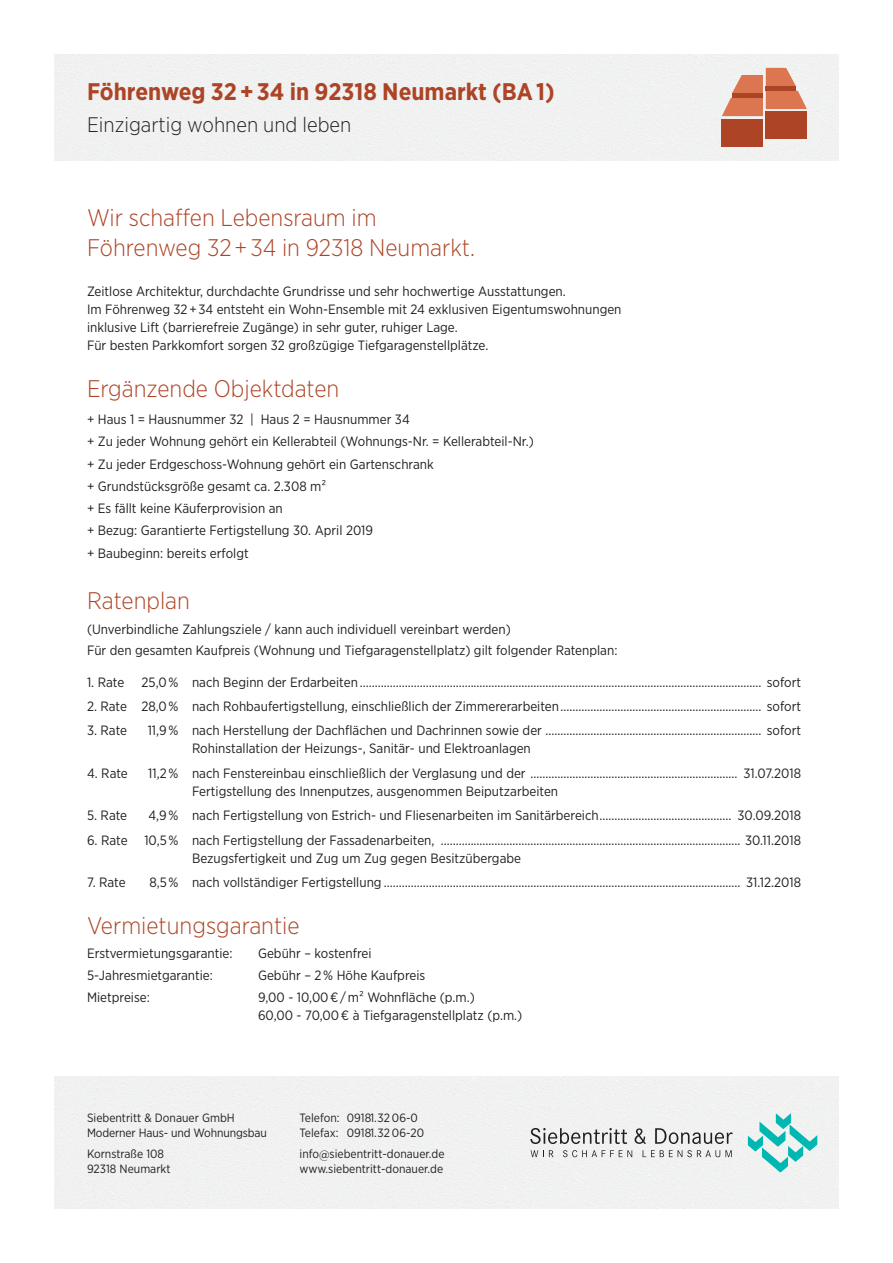
<style>
.page{position:relative;width:893px;height:1263px;background:#fff}
.page>*{position:absolute;margin:0;border:0;box-sizing:border-box;transform-origin:0 0}
.t1{font:300 24px/30px "Gotham Narrow";color:#ad4426}
.t2{font:700 24px "Gotham Narrow";color:#ad4426}
.t3{font:300 21px "Gotham Narrow";color:#231f20}
.t4{font:13.5px/18px "Gotham Narrow";color:#231f20}
.t5{font:12px/15px "Gotham Narrow";color:#231f20}
</style>
<div class="page">
<div style="left:54px;top:54px;width:785px;height:106px;background:#f0f1f1"></div>
<svg style="left:748px;top:1113px;width:69px;height:59px"></svg>
<svg style="left:530px;top:1128px;width:97px;height:16px"></svg>
<svg style="left:635px;top:1128px;width:11px;height:16px"></svg>
<svg style="left:655px;top:1128px;width:78px;height:16px"></svg>
<svg style="left:531px;top:1150px;width:22px;height:7px"></svg>
<svg style="left:563px;top:1150px;width:69px;height:7px"></svg>
<svg style="left:643px;top:1150px;width:89px;height:7px"></svg>
<div style="left:722px;top:119px;width:41px;height:27px;background:#ad4426"></div>
<div style="left:766px;top:111px;width:41px;height:28px;background:#ad4426"></div>
<svg style="left:722px;top:68px;width:85px;height:48px"></svg>
<div style="left:766px;top:86px;width:30px;height:5px;background:#ad4426"></div>
<h1 class="t2" style="left:87px;top:76px;width:469px">Föhrenweg 32 + 34 in 92318 Neumarkt (BA 1)</h1>
<h2 class="t3" style="left:87px;top:111px;width:266px">Einzigartig wohnen und leben</h2>
<h1 class="t1" style="left:87px;top:202px;width:389px">Wir schaffen Lebensraum im<br>Föhrenweg 32 + 34 in 92318 Neumarkt.</h1>
<p class="t4" style="left:87px;top:282px;width:536px">Zeitlose Architektur, durchdachte Grundrisse und sehr hochwertige Ausstattungen.<br>Im Föhrenweg 32 + 34 entsteht ein Wohn-Ensemble mit 24 exklusiven Eigentumswohnungen inklusive Lift (barrierefreie Zugänge) in sehr guter, ruhiger Lage.<br>Für besten Parkkomfort sorgen 32 großzügige Tiefgaragenstellplätze.</p>
<h1 class="t1" style="left:87px;top:373px;width:254px">Ergänzende Objektdaten</h1>
<p class="t4" style="left:87px;top:408px;width:448px;line-height:22.2px">+ Haus 1 = Hausnummer 32 | Haus 2 = Hausnummer 34<br>+ Zu jeder Wohnung gehört ein Kellerabteil (Wohnungs-Nr. = Kellerabteil-Nr.) + Zu jeder Erdgeschoss-Wohnung gehört ein Gartenschrank<br>+ Grundstücksgröße gesamt ca. 2.308 m²<br>+ Es fällt keine Käuferprovision an<br>+ Bezug: Garantierte Fertigstellung 30. April 2019<br>+ Baubeginn: bereits erfolgt</p>
<h1 class="t1" style="left:87px;top:585px;width:105px">Ratenplan</h1>
<p class="t4" style="left:87px;top:619px;width:532px;line-height:21px">(Unverbindliche Zahlungsziele / kann auch individuell vereinbart werden)<br>Für den gesamten Kaufpreis (Wohnung und Tiefgaragenstellplatz) gilt folgender Ratenplan:</p>
<p class="t4" style="left:87px;top:673px;width:39px">1. Rate</p>
<p class="t4" style="left:142px;top:673px;width:661px">25,0 % nach Beginn der Erdarbeiten...................................................................................................................................... sofort</p>
<p class="t4" style="left:87px;top:697px;width:716px">2. Rate 28,0 % nach Rohbaufertigstellung, einschließlich der Zimmererarbeiten................................................................... sofort</p>
<p class="t4" style="left:87px;top:721px;width:42px">3. Rate</p>
<p class="t4" style="left:192px;top:721px;width:610px;text-indent:-44px">11,9 % nach Herstellung der Dachflächen und Dachrinnen sowie der ........................................................................ sofort<br>Rohinstallation der Heizungs-, Sanitär- und Elektroanlagen</p>
<p class="t4" style="left:87px;top:764px;width:42px">4. Rate</p>
<p class="t4" style="left:192px;top:764px;width:610px;text-indent:-44px">11,2 % nach Fenstereinbau einschließlich der Verglasung und der ..................................................................... 31.07.2018<br>Fertigstellung des Innenputzes, ausgenommen Beiputzarbeiten</p>
<p class="t4" style="left:87px;top:806px;width:42px">5. Rate</p>
<p class="t4" style="left:149px;top:806px;width:654px">4,9 % nach Fertigstellung von Estrich- und Fliesenarbeiten im Sanitärbereich............................................ 30.09.2018</p>
<p class="t4" style="left:192px;top:830px;width:610px;text-indent:-105px">6. Rate 10,5 % nach Fertigstellung der Fassadenarbeiten, .................................................................................................... 30.11.2018<br>Bezugsfertigkeit und Zug um Zug gegen Besitzübergabe</p>
<p class="t4" style="left:87px;top:873px;width:40px">7. Rate</p>
<p class="t4" style="left:149px;top:873px;width:653px">8,5 % nach vollständiger Fertigstellung ....................................................................................................................... 31.12.2018</p>
<h1 class="t1" style="left:87px;top:910px;width:214px">Vermietungsgarantie</h1>
<p class="t4" style="left:87px;top:944px;width:147px">Erstvermietungsgarantie:</p>
<p class="t4" style="left:258px;top:944px;width:115px">Gebühr – kostenfrei</p>
<p class="t4" style="left:87px;top:966px;width:127px">5-Jahresmietgarantie:</p>
<p class="t4" style="left:258px;top:966px;width:169px">Gebühr – 2 % Höhe Kaufpreis</p>
<p class="t4" style="left:87px;top:988px;width:64px">Mietpreise:</p>
<p class="t4" style="left:258px;top:988px;width:266px">9,00 - 10,00 € / m² Wohnfläche (p.m.)<br>60,00 - 70,00 € à Tiefgaragenstellplatz (p.m.)</p>
<p class="t5" style="left:87px;top:1110px;width:181px">Siebentritt &amp; Donauer GmbH<br>Moderner Haus- und Wohnungsbau</p>
<p class="t5" style="left:87px;top:1146px;width:85px">Kornstraße 108<br>92318 Neumarkt</p>
<p class="t5" style="left:300px;top:1110px;width:126px">Telefon: 09181.32 06-0<br>Telefax: 09181.32 06-20</p>
<p class="t5" style="left:300px;top:1146px;width:146px">info@siebentritt-donauer.de www.siebentritt-donauer.de</p>
</div>
